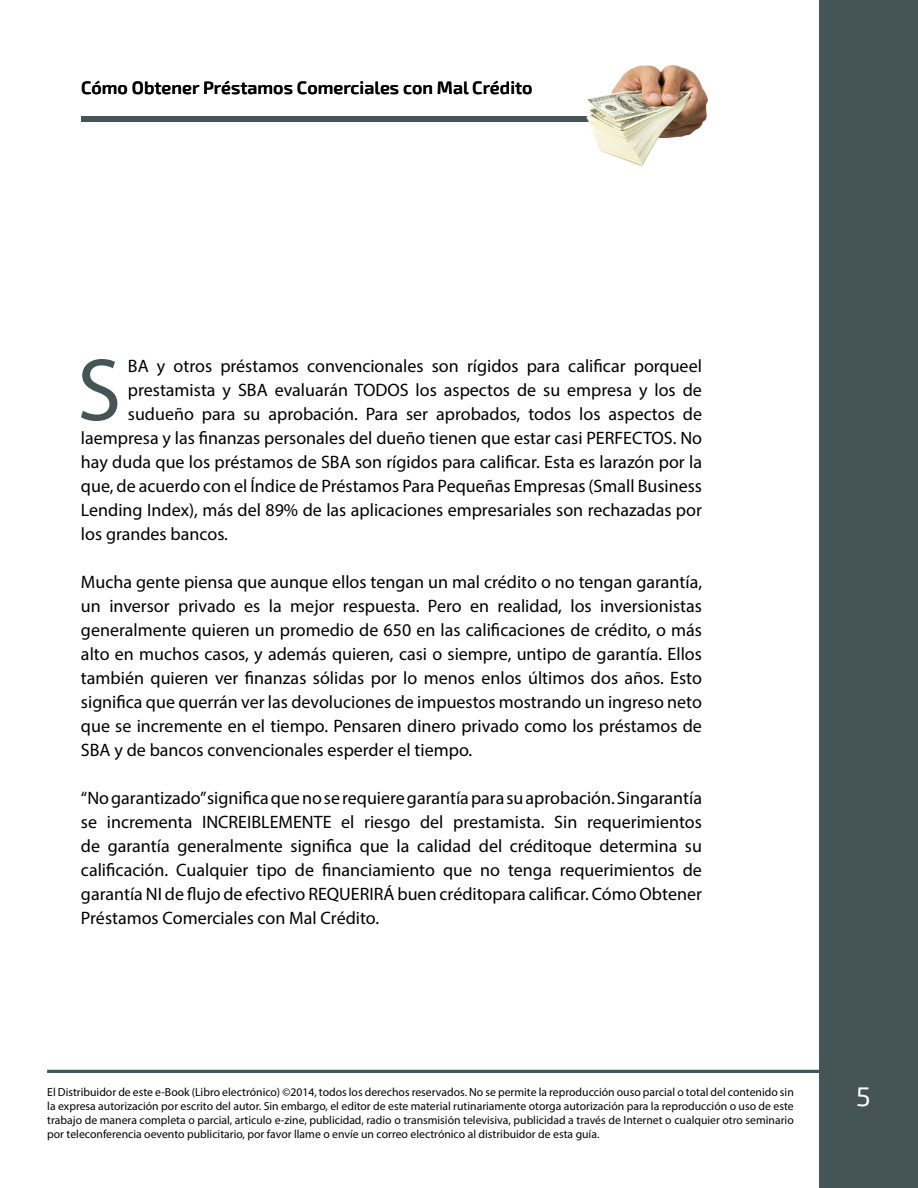
<style>
.page{position:relative;width:918px;height:1188px;background:#fff}
.page>*{position:absolute;margin:0;border:0;box-sizing:border-box;transform-origin:0 0}
.t1{font:89.25px "Myriad Pro";color:#455456}
.t2{font:27px "Exo 2";color:#fff}
.t3{font:18px/24px "Myriad Pro";color:#000;text-align:justify}
.t4{font:600 18px "Exo 2";color:#000}
.t5{font:11.7px/14.1px "Myriad Pro";color:#000;text-align:justify}
</style>
<div class="page">
<div style="left:819px;top:0;width:99px;height:1188px;background:#455456"></div>
<hr style="left:47px;top:1070px;width:772px;height:3px;background:#455456">
<div style="left:81px;top:116px;width:621px;height:6px;background:#455456"></div>
<img style="left:586px;top:66px;width:121px;height:100px">
<p class="t4" style="left:81px;top:77px;width:453px">Cómo Obtener Préstamos Comerciales con Mal Crédito</p>
<h1 class="t1" style="left:77px;top:335px;width:45px">S</h1>
<p class="t3" style="left:128px;top:354px;width:576px">BA y otros préstamos convencionales son rígidos para calificar porqueel</p>
<p class="t3" style="left:128px;top:378px;width:576px">prestamista y SBA evaluarán TODOS los aspectos de su empresa y los de</p>
<p class="t3" style="left:128px;top:402px;width:576px">sudueño para su aprobación. Para ser aprobados, todos los aspectos de</p>
<p class="t3" style="left:81px;top:426px;width:623px">laempresa y las finanzas personales del dueño tienen que estar casi PERFECTOS. No</p>
<p class="t3" style="left:81px;top:450px;width:623px">hay duda que los préstamos de SBA son rígidos para calificar. Esta es larazón por la</p>
<p class="t3" style="left:81px;top:474px;width:623px">que, de acuerdo con el Índice de Préstamos Para Pequeñas Empresas (Small Business</p>
<p class="t3" style="left:81px;top:498px;width:622px">Lending Index), más del 89% de las aplicaciones empresariales son rechazadas por</p>
<p class="t3" style="left:81px;top:522px;width:149px">los grandes bancos.</p>
<p class="t3" style="left:81px;top:570px;width:623px">Mucha gente piensa que aunque ellos tengan un mal crédito o no tengan garantía, un inversor privado es la mejor respuesta. Pero en realidad, los inversionistas generalmente quieren un promedio de 650 en las calificaciones de crédito, o más alto en muchos casos, y además quieren, casi o siempre, untipo de garantía. Ellos también quieren ver finanzas sólidas por lo menos enlos últimos dos años. Esto significa que querrán ver las devoluciones de impuestos mostrando un ingreso neto que se incremente en el tiempo. Pensaren dinero privado como los préstamos de SBA y de bancos convencionales esperder el tiempo.</p>
<p class="t3" style="left:81px;top:786px;width:623px">“No garantizado” significa que no se requiere garantía para su aprobación. Singarantía se incrementa INCREIBLEMENTE el riesgo del prestamista. Sin requerimientos de garantía generalmente significa que la calidad del créditoque determina su calificación. Cualquier tipo de financiamiento que no tenga requerimientos de garantía NI de flujo de efectivo REQUERIRÁ buen créditopara calificar. Cómo Obtener Préstamos Comerciales con Mal Crédito.</p>
<p class="t5" style="left:47px;top:1084px;width:748px">El Distribuidor de este e-Book (Libro electrónico) ©2014, todos los derechos reservados. No se permite la reproducción ouso parcial o total del contenido sin la expresa autorización por escrito del autor. Sin embargo, el editor de este material rutinariamente otorga autorización para la reproducción o uso de este trabajo de manera completa o parcial, articulo e-zine, publicidad, radio o transmisión televisiva, publicidad a través de Internet o cualquier otro seminario por teleconferencia oevento publicitario, por favor llame o envíe un correo electrónico al distribuidor de esta guía.</p>
<h2 class="t2" style="left:856px;top:1080px;width:16px">5</h2>
</div>
